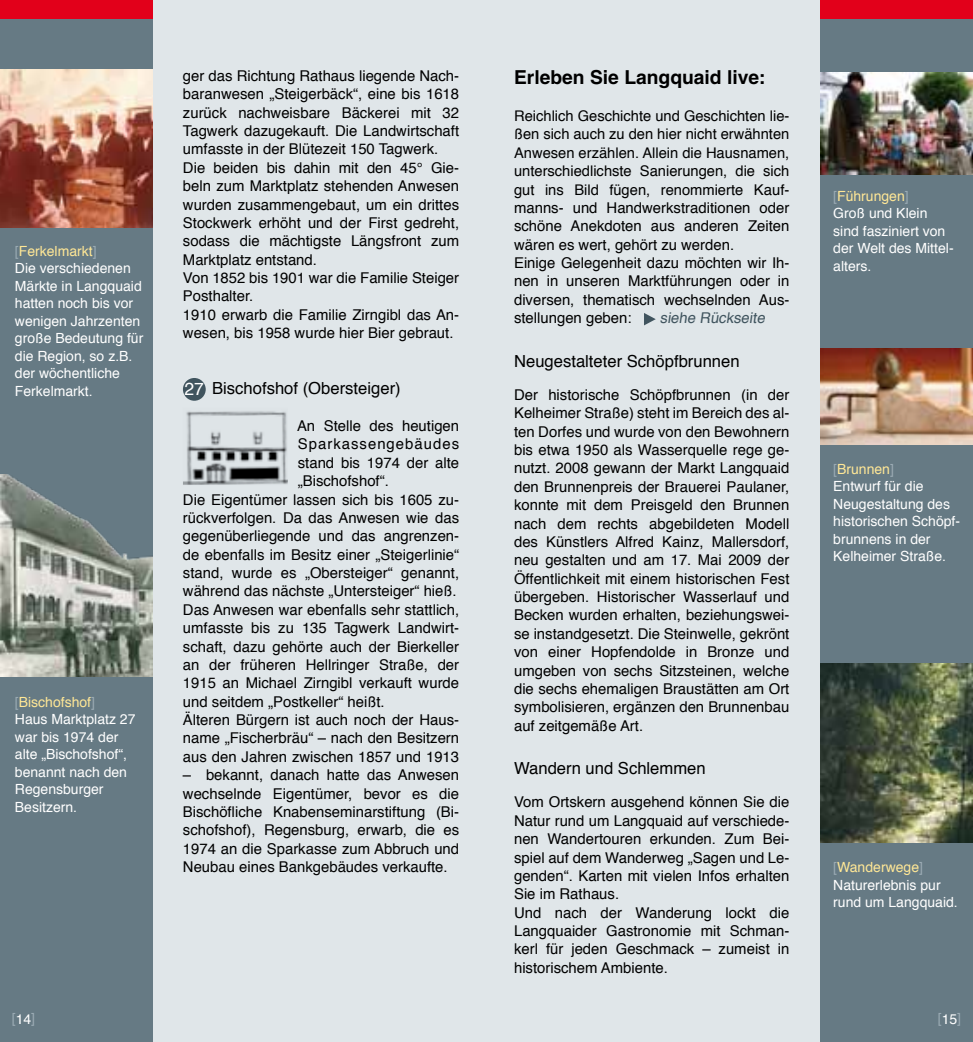
<style>
.page{position:relative;width:973px;height:1042px;background:#fff}
.page>*{position:absolute;margin:0;border:0;box-sizing:border-box;transform-origin:0 0}
.t1{font:700 19.25px "Helvetica";color:#000}
.t2{font:17.5px "Helvetica";color:#fff}
.t3{font:16.62px "Helvetica";color:#000}
.t4{font:14.88px/18.4px "Helvetica";color:#000}
.t5{font:14.88px "Helvetica";letter-spacing:.07em;color:#000}
.t6{font:14.88px "Helvetica";color:#40545e}
.t7{font:14.7px/18.4px "Helvetica";color:#000;text-align:justify}
.t8{font:14px/17.5px "Helvetica";color:#fff}
.t9{font:14px "Helvetica";color:#9babb4}
.s1{color:#9babb4}
.s2{color:#ffe796}
.s3{font-size:14.88px}
.s4{color:#fff}
</style>
<div class="page">
<div style="left:0;top:0;width:486px;height:1042px;background:#e0e6e9"></div>
<div style="left:486px;top:0;width:486px;height:1042px;background:#e0e6e9"></div>
<div style="left:820px;top:0;width:152px;height:1042px;background:#667a84"></div>
<div style="left:820px;top:0;width:152px;height:18px;background:#e2001a"></div>
<div style="left:0;top:0;width:153px;height:1042px;background:#667a84"></div>
<div style="left:0;top:0;width:153px;height:18px;background:#e2001a"></div>
<img style="left:0;top:475px;width:153px;height:202px">
<img style="left:820px;top:349px;width:152px;height:95px">
<img style="left:820px;top:72px;width:152px;height:102px">
<img style="left:820px;top:663px;width:152px;height:179px">
<img style="left:183px;top:411px;width:105px;height:74px">
<svg style="left:644px;top:313px;width:11px;height:12px"></svg>
<div style="left:183px;top:378px;width:23px;height:23px;background:#40545e;border-radius:50%"></div>
<img style="left:0;top:69px;width:153px;height:158px">
<p class="t8" style="left:15px;top:242px;width:130px"><span class="s1">[</span><span class="s2">Ferkelmarkt</span><span class="s1">]<br></span>Die verschiedenen<br>Märkte in Langquaid hatten noch bis vor wenigen Jahrzenten große Bedeutung für die Region, so z.B. der wöchentliche<br>Ferkelmarkt.</p>
<p class="t8" style="left:15px;top:692px;width:122px"><span class="s1">[</span><span class="s2">Bischofshof</span><span class="s1">]<br></span>Haus Marktplatz 27 war bis 1974 der alte „Bischofshof“, benannt nach den<br>Regensburger<br>Besitzern.</p>
<p class="t4" style="left:183px;top:66px;width:278px">ger das Richtung Rathaus liegende Nach&shy;baranwesen „Steigerbäck“, eine bis 1618 zurück nachweisbare Bäckerei mit 32<br>Tagwerk dazugekauft. Die Landwirtschaft umfasste in der Blütezeit 150 Tagwerk.<br>Die beiden bis dahin mit den 45° Gie&shy;beln zum Marktplatz stehenden Anwesen wurden zusammengebaut, um ein drittes Stockwerk erhöht und der First gedreht, sodass die mächtigste Längsfront zum Marktplatz entstand.<br>Von 1852 bis 1901 war die Familie Steiger Posthalter.<br>1910 erwarb die Familie Zirngibl das An&shy;wesen, bis 1958 wurde hier Bier gebraut.</p>
<p class="t3" style="left:212px;top:374px;width:190px">Bischofshof (Obersteiger)</p>
<p class="t4" style="left:297px;top:416px;width:164px">An Stelle des heutigen</p>
<p class="t5" style="left:298px;top:431px;width:163px">Sparkassengebäudes</p>
<p class="t4" style="left:298px;top:453px;width:163px">stand bis 1974 der alte</p>
<p class="t4" style="left:298px;top:471px;width:92px">„Bischofshof“.</p>
<p class="t4" style="left:183px;top:490px;width:277px">Die Eigentümer lassen sich bis 1605 zu-</p>
<p class="t4" style="left:183px;top:508px;width:278px">rückverfolgen. Da das Anwesen wie das</p>
<p class="t4" style="left:183px;top:526px;width:278px">gegenüberliegende und das angrenzen-</p>
<p class="t4" style="left:183px;top:545px;width:278px">de ebenfalls im Besitz einer „Steigerlinie“</p>
<p class="t4" style="left:183px;top:563px;width:278px">stand, wurde es „Obersteiger“ genannt,</p>
<p class="t4" style="left:183px;top:581px;width:275px">während das nächste „Untersteiger“ hieß.</p>
<p class="t4" style="left:183px;top:600px;width:278px">Das Anwesen war ebenfalls sehr stattlich,</p>
<p class="t4" style="left:183px;top:618px;width:278px">umfasste bis zu 135 Tagwerk Landwirt-</p>
<p class="t4" style="left:183px;top:636px;width:278px">schaft, dazu gehörte auch der Bierkeller</p>
<p class="t4" style="left:183px;top:655px;width:278px">an der früheren Hellringer Straße, der</p>
<p class="t4" style="left:183px;top:673px;width:278px">1915 an Michael Zirngibl verkauft wurde</p>
<p class="t4" style="left:183px;top:692px;width:203px">und seitdem „Postkeller“ heißt.</p>
<p class="t4" style="left:183px;top:710px;width:278px">Älteren Bürgern ist auch noch der Haus-</p>
<p class="t4" style="left:183px;top:728px;width:278px">name „Fischerbräu“ – nach den Besitzern</p>
<p class="t4" style="left:183px;top:747px;width:278px">aus den Jahren zwischen 1857 und 1913</p>
<p class="t4" style="left:183px;top:765px;width:278px;text-align:justify">– bekannt, danach hatte das Anwesen wechselnde Eigentümer, bevor es die Bischöfliche Knabenseminarstiftung (Bi&shy;schofshof), Regensburg, erwarb, die es 1974 an die Sparkasse zum Abbruch und Neubau eines Bankgebäudes verkaufte.</p>
<p class="t2" style="left:184px;top:374px;width:21px">27</p>
<p class="t1" style="left:514px;top:66px;width:253px">Erleben Sie Langquaid live:</p>
<p class="t7" style="left:514px;top:106px;width:277px">Reichlich Geschichte und Geschichten lie&shy;ßen sich auch zu den hier nicht erwähnten Anwesen erzählen. Allein die Hausnamen, unterschiedlichste Sanierungen, die sich gut ins Bild fügen, renommierte <span class="s3">Kauf-</span></p>
<p class="t4" style="left:514px;top:198px;width:277px">manns- und Handwerkstraditionen oder schöne Anekdoten aus anderen Zeiten wären es wert, gehört zu werden.<br>Einige Gelegenheit dazu möchten wir Ih&shy;nen in unseren Marktführungen oder in diversen, thematisch wechselnden Aus&shy;stellungen geben:</p>
<p class="t6" style="left:659px;top:305px;width:110px">siehe Rückseite</p>
<p class="t3" style="left:514px;top:347px;width:227px">Neugestalteter Schöpfbrunnen</p>
<p class="t4" style="left:514px;top:385px;width:277px;text-align:justify">Der historische Schöpfbrunnen (in der Kelheimer Straße) steht im Bereich des al&shy;ten Dorfes und wurde von den Bewohnern bis etwa 1950 als Wasserquelle rege ge&shy;nutzt. 2008 gewann der Markt Langquaid den Brunnenpreis der Brauerei Paulaner, konnte mit dem Preisgeld den Brunnen nach dem rechts abgebildeten Modell des Künstlers Alfred Kainz, Mallersdorf, neu gestalten und am 17. Mai 2009 der Öffentlichkeit mit einem historischen Fest übergeben. Historischer Wasserlauf und Becken wurden erhalten, beziehungswei&shy;se instandgesetzt. Die Steinwelle, gekrönt von einer Hopfendolde in Bronze und umgeben von sechs Sitzsteinen, welche die sechs ehemaligen Braustätten am Ort symbolisieren, ergänzen den Brunnenbau auf zeitgemäße Art.</p>
<p class="t3" style="left:514px;top:754px;width:193px">Wandern und Schlemmen</p>
<p class="t4" style="left:514px;top:792px;width:277px">Vom Ortskern ausgehend können Sie die Natur rund um Langquaid auf verschiede&shy;nen Wandertouren erkunden. Zum Bei&shy;spiel auf dem Wanderweg „Sagen und Le&shy;genden“. Karten mit vielen Infos erhalten Sie im Rathaus.<br>Und nach der Wanderung lockt die Langquaider Gastronomie mit Schman&shy;kerl für jeden Geschmack – zumeist in historischem Ambiente.</p>
<p class="t8" style="left:833px;top:186px;width:122px"><span class="s1">[</span><span class="s2">Führungen</span><span class="s1">]<br></span>Groß und Klein sind fasziniert von der Welt des Mittel&shy;alters.</p>
<p class="t8" style="left:833px;top:459px;width:128px"><span class="s1">[</span><span class="s2">Brunnen</span><span class="s1">]<br></span>Entwurf für die<br>Neugestaltung des historischen Schöpf&shy;brunnens in der<br>Kelheimer Straße.</p>
<p class="t8" style="left:833px;top:858px;width:126px"><span class="s1">[</span><span class="s2">Wanderwege</span><span class="s1">]<br></span>Naturerlebnis pur rund um Langquaid.</p>
<p class="t9" style="left:12px;top:1006px;width:25px">[<span class="s4">14</span>]</p>
<p class="t9" style="left:937px;top:1006px;width:25px">[<span class="s4">15</span>]</p>
</div>
